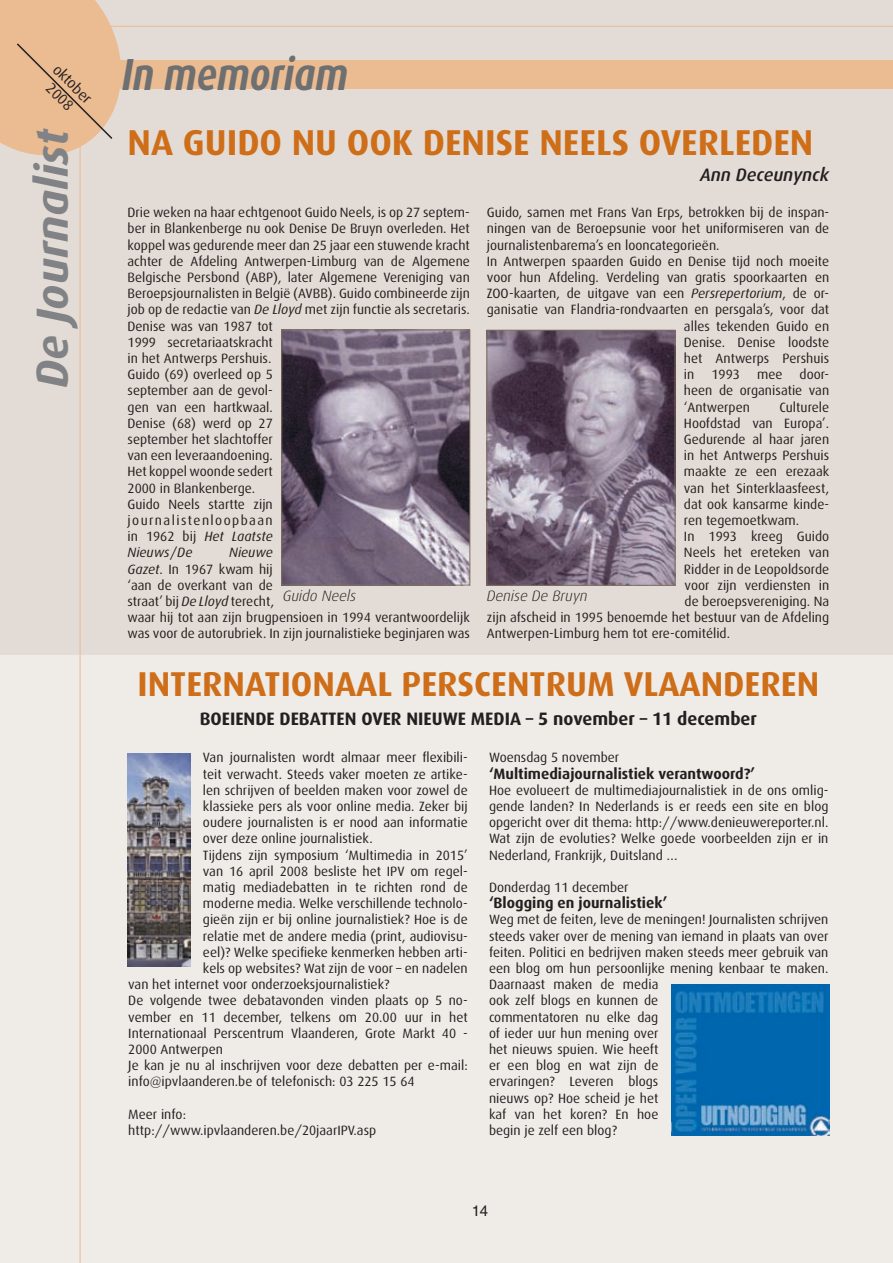
<style>
.page{position:relative;width:893px;height:1263px;background:#fff}
.page>*{position:absolute;margin:0;border:0;box-sizing:border-box;transform-origin:0 0}
.t1{font:italic 700 45px "Dax";color:#808285}
.t2{font:italic 700 45px "Dax";color:#6d6f71;scale:.82 1}
.t3{font:700 36px "Dax";color:#cf6e19}
.t4{font:700 34.5px "Dax";color:#cf6e19}
.t5{font:700 18px "Dax";color:#231f20}
.t6{font:italic 500 18px "Dax";color:#231f20}
.t7{font:700 15px "Dax";color:#231f20}
.t8{font:italic 300 15px "Dax";color:#231f20}
.t9{font:15px/18px "Dax";color:#231f20;text-align:center}
.t10{font:15px "Helvetica LT Std";color:#231f20}
.t11{font:13.5px/16.2px "Dax";color:#231f20}
.s1{font-style:italic}
</style>
<div class="page">
<div style="left:0;top:610px;width:893px;height:653px;background:#efece8"></div>
<div style="left:0;top:0;width:893px;height:655px;background:#e3dcd6"></div>
<div style="left:110px;top:61px;width:783px;height:28px;background:#ebbb92"></div>
<svg style="left:0;top:0;width:133px;height:169px"></svg>
<hr style="left:98px;top:26px;width:795px;height:1px;background:#ebbb92">
<hr style="left:80px;top:144px;width:1px;height:1119px;background:#ebbb92">
<img style="left:128px;top:753px;width:62px;height:213px">
<img style="left:671px;top:985px;width:158px;height:150px">
<img style="left:488px;top:332px;width:185px;height:252px">
<div style="left:486px;top:330px;width:189px;height:256px;border:1px solid #807062"></div>
<img style="left:283px;top:332px;width:185px;height:251px">
<div style="left:281px;top:330px;width:189px;height:255px;border:1px solid #807062"></div>
<p class="t9" style="left:62px;top:61px;width:50px;rotate:45deg">oktober<br>2008</p>
<h1 class="t1" style="left:27px;top:388px;width:261px;rotate:-90deg">De Journalist</h1>
<h1 class="t2" style="left:122px;top:49px;width:277px">In memoriam</h1>
<h2 class="t3" style="left:128px;top:122px;width:687px">NA GUIDO NU OOK DENISE NEELS OVERLEDEN</h2>
<h3 class="t6" style="left:700px;top:164px;width:131px">Ann Deceunynck</h3>
<p class="t11" style="left:487px;top:204px;width:344px">Guido, samen met Frans Van Erps, betrokken bij de inspan-</p>
<p class="t11" style="left:487px;top:221px;width:344px">ningen van de Beroepsunie voor het uniformiseren van de</p>
<p class="t11" style="left:487px;top:237px;width:234px">journalistenbarema’s en looncategorieën.</p>
<p class="t11" style="left:487px;top:253px;width:344px">In Antwerpen spaarden Guido en Denise tijd noch moeite</p>
<p class="t11" style="left:487px;top:269px;width:344px">voor hun Afdeling. Verdeling van gratis spoorkaarten en</p>
<p class="t11" style="left:487px;top:285px;width:344px">ZOO-kaarten, de uitgave van een <span class="s1">Persrepertorium</span>, de or-</p>
<p class="t11" style="left:487px;top:302px;width:344px">ganisatie van Flandria-rondvaarten en persgala’s, voor dat</p>
<p class="t11" style="left:684px;top:318px;width:147px">alles tekenden Guido en</p>
<p class="t11" style="left:684px;top:334px;width:147px">Denise. Denise loodste</p>
<p class="t11" style="left:684px;top:350px;width:147px">het Antwerps Pershuis</p>
<p class="t11" style="left:684px;top:366px;width:12px">in</p>
<p class="t11" style="left:711px;top:366px;width:30px">1993</p>
<p class="t11" style="left:757px;top:366px;width:27px">mee</p>
<p class="t11" style="left:128px;top:205px;width:344px">Drie weken na haar echtgenoot Guido Neels, is op 27 septem&shy;ber in Blankenberge nu ook Denise De Bruyn overleden. Het koppel was gedurende meer dan 25 jaar een stuwende kracht achter de Afdeling Antwerpen-Limburg van de Algemene Belgische Persbond (ABP), later Algemene Vereniging van Beroepsjournalisten in België (AVBB). Guido combineerde zijn job op de redactie van <span class="s1">De Lloyd</span> met zijn functie als secretaris.<br>Denise was van 1987 tot<br>1999 secretariaatskracht<br>in het Antwerps Pershuis.<br>Guido (69) overleed op 5<br>september aan de gevol-<br>gen van een hartkwaal.<br>Denise (68) werd op 27<br>september het slachtoffer<br>van een leveraandoening.<br>Het koppel woonde sedert<br>2000 in Blankenberge.<br>Guido Neels startte zijn<br>journalistenloopbaan<br>in 1962 bij <span class="s1">Het Laatste<br>Nieuws</span>/<span class="s1">De</span></p>
<p class="t11" style="left:684px;top:366px;width:147px;text-align:justify;text-indent:116px">door&shy;heen de organisatie van ‘Antwerpen</p>
<p class="t11" style="left:780px;top:399px;width:51px">Culturele</p>
<p class="t11" style="left:684px;top:415px;width:147px">Hoofdstad van Europa’.</p>
<p class="t11" style="left:684px;top:431px;width:147px">Gedurende al haar jaren</p>
<p class="t11" style="left:684px;top:447px;width:147px">in het Antwerps Pershuis</p>
<p class="t11" style="left:684px;top:464px;width:147px">maakte ze een erezaak</p>
<p class="t11" style="left:684px;top:480px;width:147px">van het Sinterklaasfeest,</p>
<p class="t11" style="left:684px;top:496px;width:147px">dat ook kansarme kinde-</p>
<p class="t11" style="left:684px;top:512px;width:117px">ren tegemoetkwam.</p>
<p class="t11" style="left:684px;top:528px;width:147px">In 1993 kreeg Guido</p>
<p class="t11" style="left:684px;top:545px;width:147px">Neels het ereteken van</p>
<p class="t11" style="left:684px;top:561px;width:147px">Ridder in de Leopoldsorde</p>
<p class="t11" style="left:685px;top:577px;width:146px">voor zijn verdiensten in</p>
<p class="t11" style="left:685px;top:593px;width:146px">de beroepsvereniging. Na</p>
<p class="t11" style="left:487px;top:609px;width:344px">zijn afscheid in 1995 benoemde het bestuur van de Afdeling</p>
<p class="t11" style="left:487px;top:626px;width:245px">Antwerpen-Limburg hem tot ere-comitélid.</p>
<p class="t11" style="left:128px;top:545px;width:344px;text-indent:102px"><span class="s1">Nieuwe<br>Gazet</span>. In 1967 kwam hij<br>‘aan de overkant van de<br>straat’ bij <span class="s1">De Lloyd</span> terecht,<br>waar hij tot aan zijn brugpensioen in 1994 verantwoordelijk was voor de autorubriek. In zijn journalistieke beginjaren was</p>
<p class="t8" style="left:283px;top:588px;width:75px">Guido Neels</p>
<p class="t8" style="left:487px;top:588px;width:102px">Denise De Bruyn</p>
<h3 class="t4" style="left:138px;top:665px;width:683px">INTERNATIONAAL PERSCENTRUM VLAANDEREN</h3>
<h3 class="t5" style="left:200px;top:709px;width:559px">BOEIENDE DEBATTEN OVER NIEUWE MEDIA – 5 november – 11 december</h3>
<p class="t11" style="left:203px;top:750px;width:266px">Van journalisten wordt almaar meer flexibili-</p>
<p class="t11" style="left:203px;top:766px;width:266px">teit verwacht. Steeds vaker moeten ze artike-</p>
<p class="t11" style="left:203px;top:782px;width:266px">len schrijven of beelden maken voor zowel de</p>
<p class="t11" style="left:203px;top:798px;width:266px">klassieke pers als voor online media. Zeker bij</p>
<p class="t11" style="left:203px;top:814px;width:266px">oudere journalisten is er nood aan informatie</p>
<p class="t11" style="left:203px;top:831px;width:171px">over deze online journalistiek.</p>
<p class="t11" style="left:203px;top:847px;width:266px">Tijdens zijn symposium ‘Multimedia in 2015’</p>
<p class="t11" style="left:203px;top:863px;width:266px">van 16 april 2008 besliste het IPV om regel-</p>
<p class="t11" style="left:203px;top:879px;width:266px">matig mediadebatten in te richten rond de</p>
<p class="t11" style="left:203px;top:895px;width:266px">moderne media. Welke verschillende technolo-</p>
<p class="t11" style="left:203px;top:912px;width:266px">gieën zijn er bij online journalistiek? Hoe is de</p>
<p class="t11" style="left:203px;top:928px;width:266px">relatie met de andere media (print, audiovisu-</p>
<p class="t11" style="left:203px;top:944px;width:266px">eel)? Welke specifieke kenmerken hebben arti-</p>
<p class="t11" style="left:203px;top:960px;width:266px">kels op websites? Wat zijn de voor – en nadelen</p>
<p class="t11" style="left:128px;top:976px;width:263px">van het internet voor onderzoeksjournalistiek?</p>
<p class="t11" style="left:128px;top:993px;width:341px">De volgende twee debatavonden vinden plaats op 5 no-</p>
<p class="t11" style="left:128px;top:1009px;width:341px">vember en 11 december, telkens om 20.00 uur in het</p>
<p class="t11" style="left:128px;top:1025px;width:341px">Internationaal Perscentrum Vlaanderen, Grote Markt 40 -</p>
<p class="t11" style="left:128px;top:1041px;width:96px">2000 Antwerpen</p>
<p class="t11" style="left:128px;top:1057px;width:341px">Je kan je nu al inschrijven voor deze debatten per e-mail:</p>
<p class="t11" style="left:128px;top:1074px;width:288px">info@ipvlaanderen.be of telefonisch: 03 225 15 64</p>
<p class="t11" style="left:128px;top:1106px;width:249px">Meer info: http://www.ipvlaanderen.be/20jaarIPV.asp</p>
<p class="t11" style="left:489px;top:750px;width:132px">Woensdag 5 november</p>
<p class="t7" style="left:489px;top:765px;width:268px">‘Multimediajournalistiek verantwoord?’</p>
<p class="t11" style="left:489px;top:782px;width:341px;text-align:justify">Hoe evolueert de multimediajournalistiek in de ons omlig&shy;gende landen? In Nederlands is er reeds een site en blog opgericht over dit thema: http://www.denieuwereporter.nl.<br>Wat zijn de evoluties? Welke goede voorbeelden zijn er in Nederland, Frankrijk, Duitsland …</p>
<p class="t11" style="left:489px;top:879px;width:141px">Donderdag 11 december</p>
<p class="t7" style="left:489px;top:894px;width:180px">‘Blogging en journalistiek’</p>
<p class="t11" style="left:489px;top:912px;width:341px">Weg met de feiten, leve de meningen! Journalisten schrijven steeds vaker over de mening van iemand in plaats van over feiten. Politici en bedrijven maken steeds meer gebruik van een blog om hun persoonlijke mening kenbaar te maken.<br>Daarnaast maken de media<br>ook zelf blogs en kunnen de<br>commentatoren nu elke dag<br>of ieder uur hun mening over<br>het nieuws spuien. Wie heeft<br>er een blog en wat zijn de<br>ervaringen? Leveren blogs<br>nieuws op? Hoe scheid je het<br>kaf van het koren? En hoe<br>begin je zelf een blog?</p>
<p class="t10" style="left:472px;top:1202px;width:18px">14</p>
</div>
